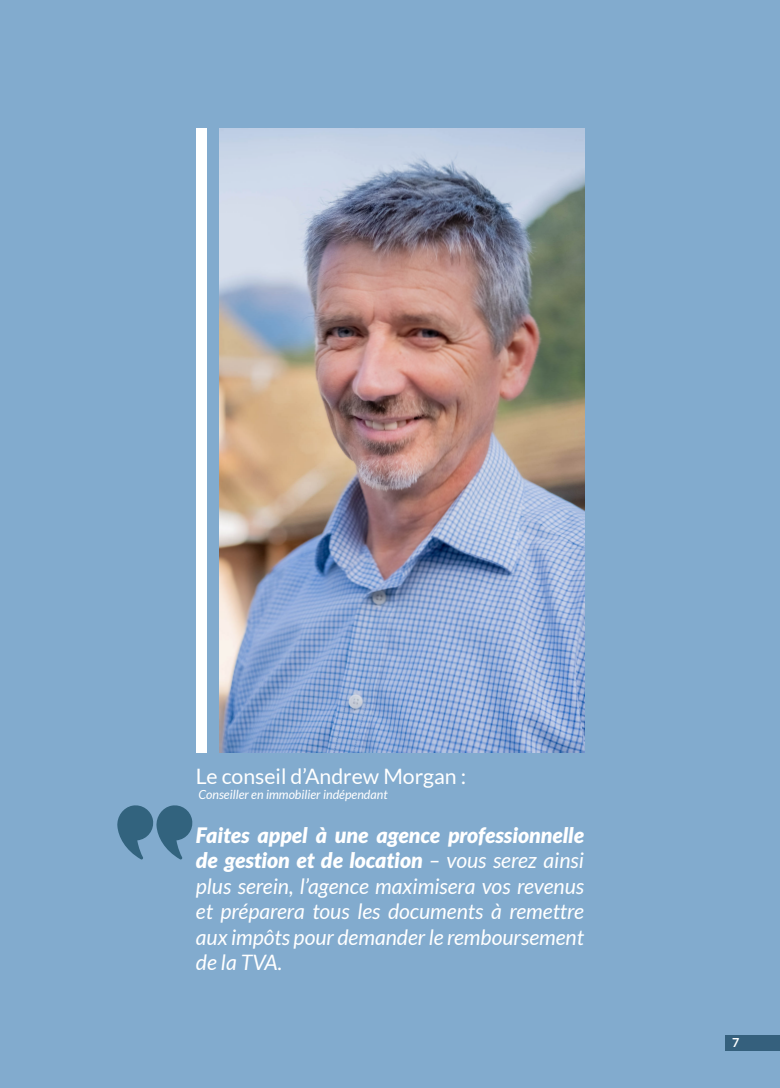
<style>
.page{position:relative;width:780px;height:1088px;background:#82abce}
.page>*{position:absolute;margin:0;border:0;box-sizing:border-box;transform-origin:0 0}
.t1{font:italic 21.25px/25.5px "Lato";color:#fff;text-align:justify}
.t2{font:21.25px "Lato";color:#fff}
.t3{font:italic 12.5px "Lato";color:#fff}
.t4{font:700 12.5px "Lato";color:#fff}
.s1{font-weight:900}
</style>
<div class="page">
<div style="left:725px;top:1035px;width:55px;height:16px;background:#35607d"></div>
<svg style="left:117px;top:805px;width:76px;height:55px"></svg>
<div style="left:196px;top:128px;width:10px;height:625px;background:#fff"></div>
<img style="left:220px;top:128px;width:364px;height:624px">
<p class="t2" style="left:196px;top:764px;width:272px">Le conseil d’Andrew Morgan :</p>
<p class="t1" style="left:196px;top:823px;width:389px"><span class="s1">Faites appel à une agence professionnelle de gestion et de location</span> – vous serez ainsi plus serein, l’agence maximisera vos revenus et préparera tous les documents à remettre aux impôts pour demander le remboursement de la TVA.</p>
<p class="t3" style="left:198px;top:788px;width:191px">Conseiller en immobilier indépendant</p>
<p class="t4" style="left:732px;top:1035px;width:9px">7</p>
</div>
